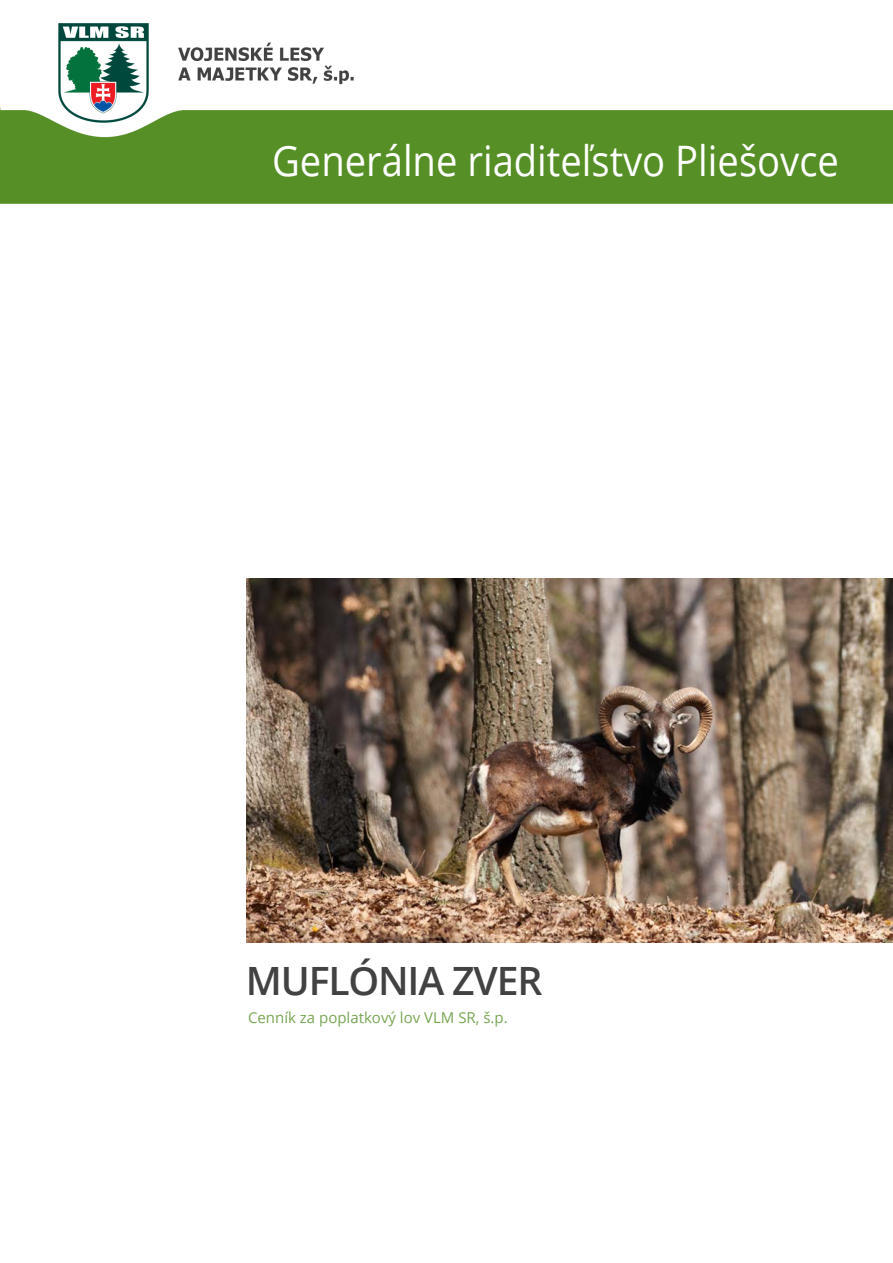
<style>
.page{position:relative;width:893px;height:1263px;background:#fff}
.page>*{position:absolute;margin:0;border:0;box-sizing:border-box;transform-origin:0 0}
.t1{font:42px "Open Sans";color:#fff;scale:.91 1}
.t2{font:600 39px "Open Sans";letter-spacing:-.03em;color:#424242}
.t3{font:15px "Open Sans";color:#558f26}
</style>
<div class="page">
<img style="left:0;top:23px;width:893px;height:920px">
<img style="left:246px;top:578px;width:647px;height:364px">
<h1 class="t1" style="left:272px;top:132px;width:624px">Generálne riaditeľstvo Pliešovce</h1>
<p class="t2" style="left:246px;top:954px;width:298px">MUFLÓNIA ZVER</p>
<p class="t3" style="left:248px;top:1007px;width:261px">Cenník za poplatkový lov VLM SR, š.p.</p>
</div>
